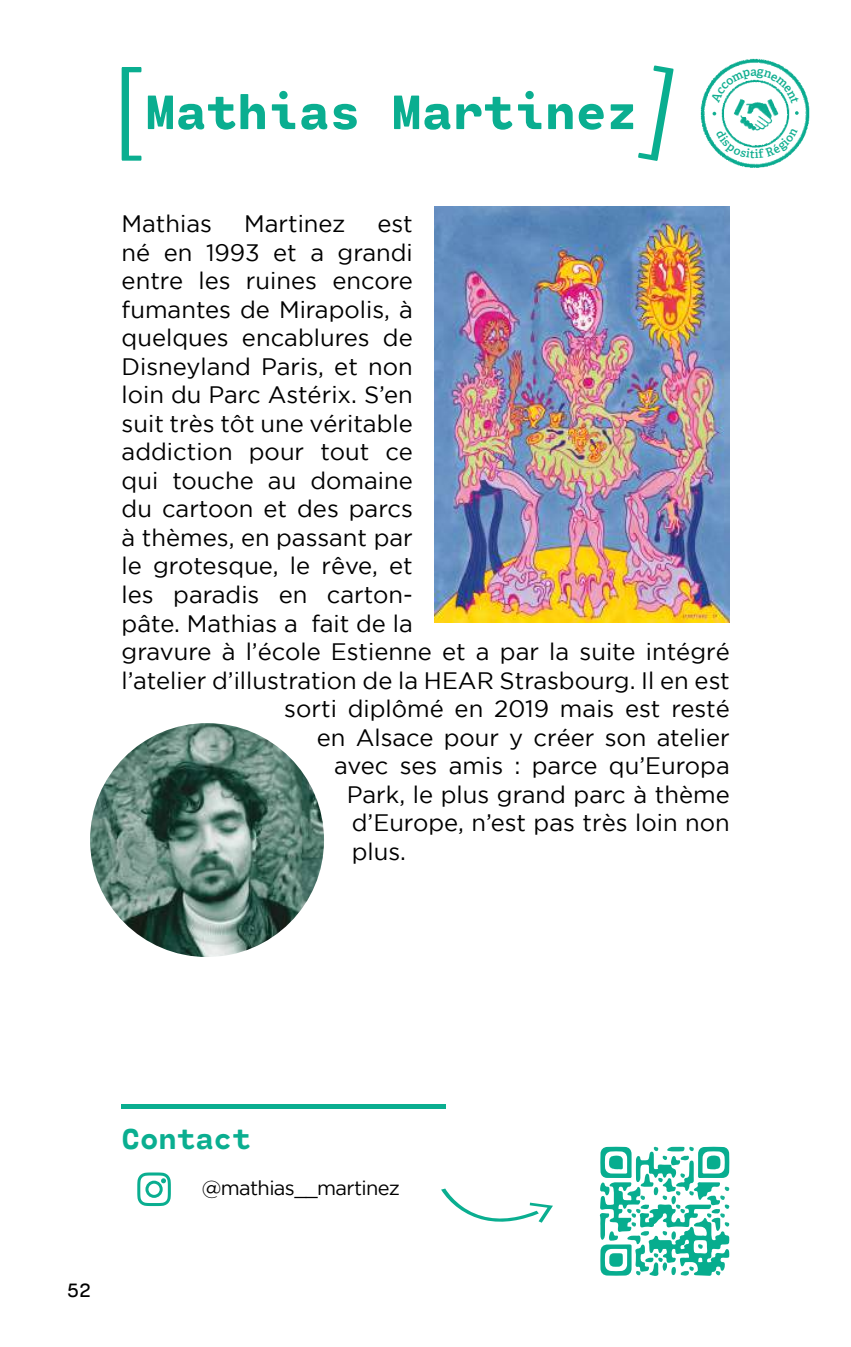
<style>
.page{position:relative;width:851px;height:1347px;background:#fff}
.page>*{position:absolute;margin:0;border:0;box-sizing:border-box;transform-origin:0 0}
.t1{font:800 50px "Cartograph CF";color:#0aae90}
.t2{font:800 30px "Cartograph CF";color:#0aae90}
.t3{font:23.75px "Gotham";color:#000}
.t4{font:20px "Gotham";letter-spacing:-.03em;color:#000}
.t5{font:20px "Cartograph CF";color:#000}
</style>
<div class="page">
<img style="left:90px;top:723px;width:234px;height:234px;border-radius:117px">
<img style="left:434px;top:206px;width:295px;height:416px">
<svg style="left:137px;top:1172px;width:34px;height:34px"></svg>
<svg style="left:122px;top:67px;width:19px;height:94px"></svg>
<div style="left:122px;top:1104px;width:323px;height:5px;background:#0aae90"></div>
<svg style="left:441px;top:1188px;width:112px;height:35px"></svg>
<svg style="left:638px;top:65px;width:35px;height:96px"></svg>
<svg style="left:599px;top:1146px;width:130px;height:130px"></svg>
<img style="left:700px;top:58px;width:110px;height:110px">
<img style="left:712px;top:104px;width:86px;height:52px">
<svg style="left:794px;top:111px;width:4px;height:4px"></svg>
<svg style="left:712px;top:112px;width:4px;height:3px"></svg>
<img style="left:724px;top:104px;width:63px;height:23px">
<svg style="left:710px;top:69px;width:89px;height:35px"></svg>
<svg style="left:715px;top:127px;width:82px;height:31px"></svg>
<h1 class="t1" style="left:145px;top:70px;width:493px">Mathias Martinez</h1>
<p class="t3" style="left:122px;top:211px;width:92px">Mathias</p>
<p class="t3" style="left:244px;top:211px;width:103px">Martinez</p>
<p class="t3" style="left:377px;top:211px;width:37px">est</p>
<p class="t3" style="left:122px;top:239px;width:292px">né en 1993 et a grandi</p>
<p class="t3" style="left:122px;top:268px;width:293px">entre les ruines encore</p>
<p class="t3" style="left:122px;top:296px;width:292px">fumantes de Mirapolis, à</p>
<p class="t3" style="left:122px;top:325px;width:292px">quelques encablures de</p>
<p class="t3" style="left:122px;top:353px;width:292px">Disneyland Paris, et non</p>
<p class="t3" style="left:122px;top:382px;width:292px">loin du Parc Astérix. S’en</p>
<p class="t3" style="left:122px;top:410px;width:292px">suit très tôt une véritable</p>
<p class="t3" style="left:122px;top:439px;width:293px">addiction pour tout ce</p>
<p class="t3" style="left:122px;top:467px;width:292px">qui touche au domaine</p>
<p class="t3" style="left:122px;top:496px;width:293px">du cartoon et des parcs</p>
<p class="t3" style="left:122px;top:524px;width:292px">à thèmes, en passant par</p>
<p class="t3" style="left:122px;top:553px;width:292px">le grotesque, le rêve, et</p>
<p class="t3" style="left:122px;top:581px;width:293px">les paradis en carton-</p>
<p class="t3" style="left:122px;top:610px;width:292px">pâte. Mathias a fait de la</p>
<p class="t3" style="left:122px;top:638px;width:609px">gravure à l’école Estienne et a par la suite intégré</p>
<p class="t3" style="left:122px;top:667px;width:609px">l’atelier d’illustration de la HEAR Strasbourg. Il en est</p>
<p class="t3" style="left:284px;top:695px;width:447px">sorti diplômé en 2019 mais est resté</p>
<p class="t3" style="left:317px;top:724px;width:414px">en Alsace pour y créer son atelier</p>
<p class="t3" style="left:334px;top:752px;width:397px">avec ses amis : parce qu’Europa</p>
<p class="t3" style="left:347px;top:781px;width:384px">Park, le plus grand parc à thème</p>
<p class="t3" style="left:352px;top:809px;width:379px">d’Europe, n’est pas très loin non</p>
<p class="t3" style="left:352px;top:838px;width:56px">plus.</p>
<p class="t2" style="left:122px;top:1114px;width:131px">Contact</p>
<p class="t4" style="left:202px;top:1176px;width:200px">@mathias__martinez</p>
<p class="t5" style="left:67px;top:1273px;width:26px">52</p>
</div>
